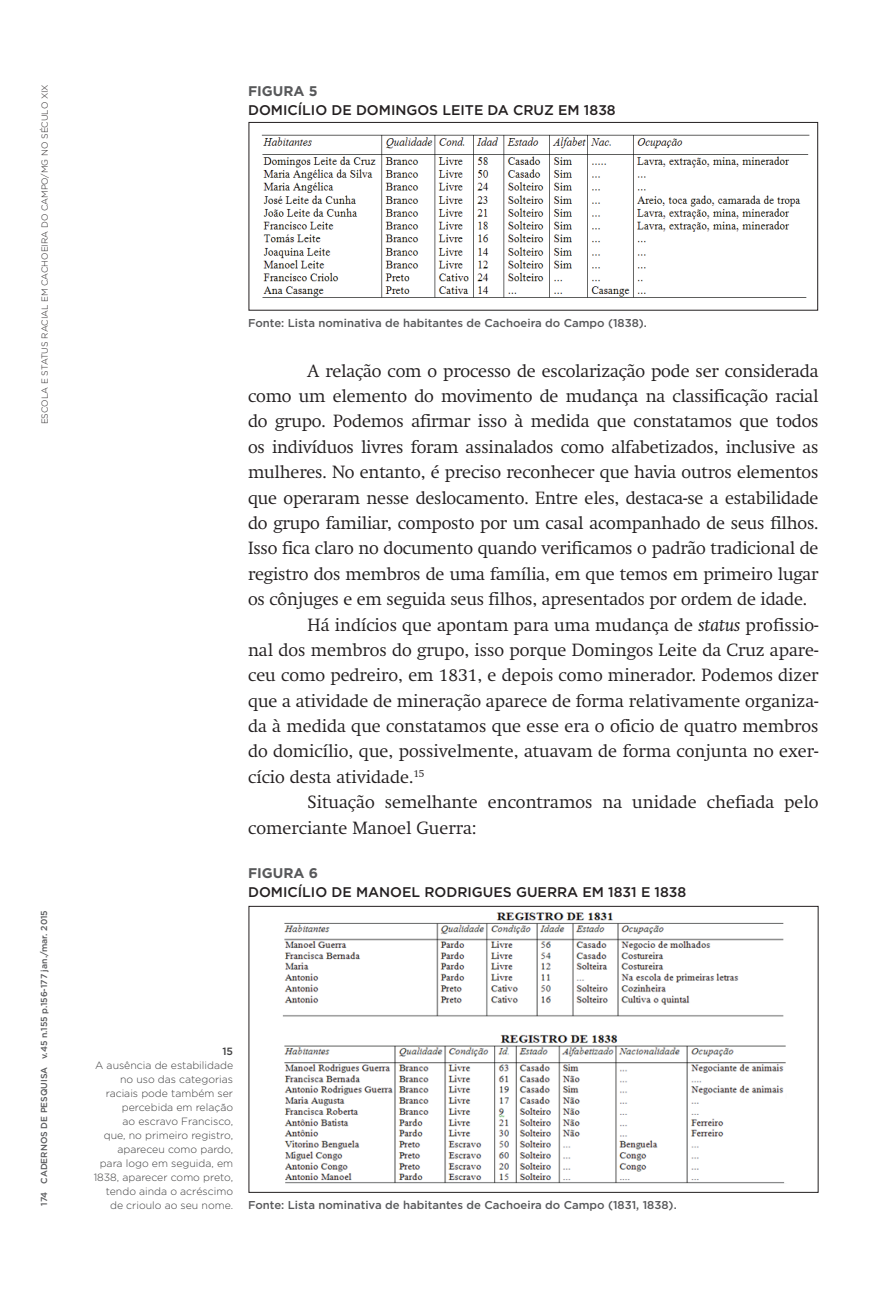
<style>
.page{position:relative;width:893px;height:1290px;background:#fff}
.page>*{position:absolute;margin:0;border:0;box-sizing:border-box;transform-origin:0 0}
.t1{font:300 17.5px "Swift";letter-spacing:-.01em;color:#231f20}
.t2{font:500 14px "Gotham HTF";color:#231f20}
.t3{font:700 14px "Gotham HTF";color:#57585a}
.t4{font:500 11.38px "Gotham HTF";color:#57585a}
.t5{font:300 10.5px/14px "Gotham HTF";color:#3e3e3f;text-align:right}
.t6{font:500 10.5px "Gotham HTF";color:#3e3e3f}
.t7{font:500 8.75px "Gotham HTF";color:#57585a}
.t8{font:300 8.75px "Gotham HTF";color:#231f20}
.s1{font-weight:400;font-style:italic}
</style>
<div class="page">
<img style="left:261px;top:134px;width:548px;height:164px">
<img style="left:282px;top:912px;width:504px;height:272px">
<div style="left:248px;top:122px;width:570px;height:189px;border:1px solid #231f20"></div>
<div style="left:248px;top:906px;width:571px;height:287px;border:1px solid #231f20"></div>
<p class="t8" style="left:40px;top:424px;width:342px;rotate:-90deg">Escola e status racial em Cachoeira do Campo/M G no século XIX</p>
<p class="t7" style="left:39px;top:1205px;width:297px;rotate:-90deg">174 Cadernos de Pesquisa v.45 n.155 p.156-177 jan./mar. 2015</p>
<p class="t3" style="left:248px;top:83px;width:71px">FIGURA 5</p>
<p class="t2" style="left:248px;top:102px;width:369px">Dom icílio de Dom ingos Leite da Cruz em 1838</p>
<p class="t4" style="left:248px;top:316px;width:400px">Fonte: Lista nominativa de habitantes de Cachoeira do Campo (1838).</p>
<p class="t1" style="left:308px;top:360px;width:512px">A relação com o processo de escolarização pode ser considerada</p>
<p class="t1" style="left:248px;top:386px;width:572px">como um elemento do movimento de mudança na classificação racial</p>
<p class="t1" style="left:248px;top:411px;width:572px">do grupo. Podemos afirmar isso à medida que constatamos que todos</p>
<p class="t1" style="left:248px;top:437px;width:572px">os indivíduos livres foram assinalados como alfabetizados, inclusive as</p>
<p class="t1" style="left:248px;top:462px;width:572px">mulheres. No entanto, é preciso reconhecer que havia outros elementos</p>
<p class="t1" style="left:248px;top:487px;width:572px">que operaram nesse deslocamento. Entre eles, destaca-se a estabilidade</p>
<p class="t1" style="left:248px;top:513px;width:572px">do grupo familiar, composto por um casal acompanhado de seus filhos.</p>
<p class="t1" style="left:248px;top:538px;width:572px">Isso fica claro no documento quando verificamos o padrão tradicional de</p>
<p class="t1" style="left:248px;top:563px;width:572px">registro dos membros de uma família, em que temos em primeiro lugar</p>
<p class="t1" style="left:248px;top:589px;width:560px">os cônjuges e em seguida seus filhos, apresentados por ordem de idade.</p>
<p class="t1" style="left:308px;top:614px;width:512px">Há indícios que apontam para uma mudança de <span class="s1">status</span> profissio-</p>
<p class="t1" style="left:248px;top:640px;width:572px">nal dos membros do grupo, isso porque Domingos Leite da Cruz apare-</p>
<p class="t1" style="left:248px;top:665px;width:572px">ceu como pedreiro, em 1831, e depois como minerador. Podemos dizer</p>
<p class="t1" style="left:248px;top:690px;width:572px">que a atividade de mineração aparece de forma relativamente organiza-</p>
<p class="t1" style="left:248px;top:716px;width:572px">da à medida que constatamos que esse era o oficio de quatro membros</p>
<p class="t1" style="left:248px;top:741px;width:572px">do domicílio, que, possivelmente, atuavam de forma conjunta no exer-</p>
<p class="t1" style="left:248px;top:766px;width:178px">cício desta atividade.<sup>15</sup></p>
<p class="t1" style="left:308px;top:792px;width:512px">Situação semelhante encontramos na unidade chefiada pelo</p>
<p class="t1" style="left:248px;top:817px;width:230px">comerciante Manoel Guerra:</p>
<p class="t3" style="left:248px;top:864px;width:72px">FIGURA 6</p>
<p class="t2" style="left:248px;top:884px;width:440px">Dom icílio de Manoel Rodrigues Guerra em 1831 e 1838</p>
<p class="t6" style="left:222px;top:1045px;width:12px">15</p>
<p class="t5" style="left:94px;top:1058px;width:141px">A ausência de estabilidade no uso das categorias raciais pode também ser percebida em relação<br>ao escravo Francisco,<br>que, no primeiro registro, apareceu como pardo, para logo em seguida, em<br>1838, aparecer como preto, tendo ainda o acréscimo de crioulo ao seu nome.</p>
<p class="t4" style="left:248px;top:1198px;width:430px">Fonte: Lista nominativa de habitantes de Cachoeira do Campo (1831, 1838).</p>
</div>
